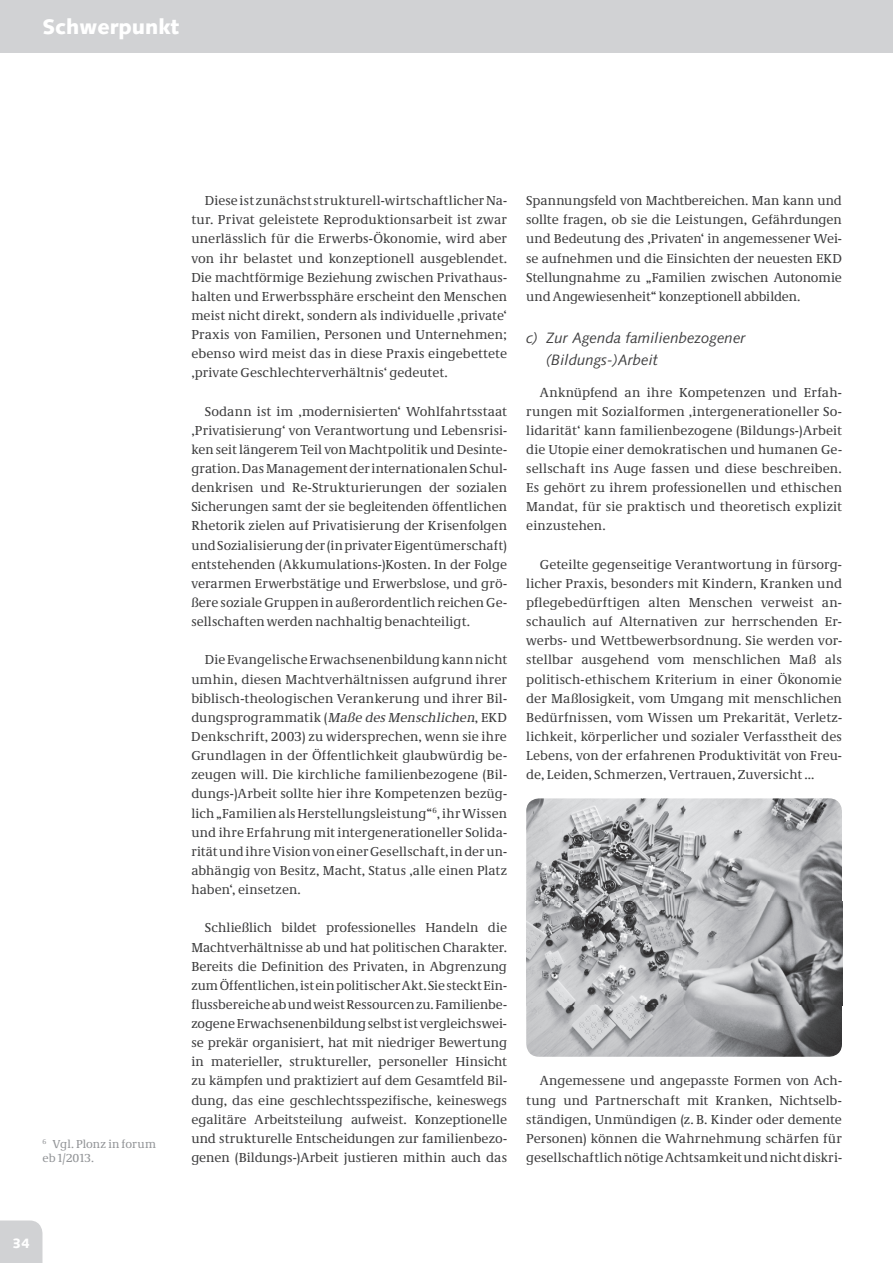
<style>
.page{position:relative;width:893px;height:1263px;background:#fff}
.page>*{position:absolute;margin:0;border:0;box-sizing:border-box;transform-origin:0 0}
.t1{font:900 21px "Syntax LT Std";color:#fff}
.t2{font:italic 15px/21.3px "Syntax LT Std";color:#3e3e3f}
.t3{font:13.5px/19.2px "Neue Demos";letter-spacing:.005em;color:#3e3e3f;text-align:justify}
.t4{font:900 13.5px "Syntax LT Std";color:#fff}
.t5{font:12px/14.2px "Neue Demos";color:#939598}
.s1{font-style:italic}
</style>
<div class="page">
<div style="left:0;top:0;width:893px;height:52px;background:#d1d2d4"></div>
<div style="left:0;top:1220px;width:42px;height:43px;background:#d1d2d4"></div>
<img style="left:526px;top:798px;width:316px;height:259px">
<h1 class="t1" style="left:42px;top:14px;width:138px">Schwerpunkt</h1>
<p class="t5" style="left:43px;top:1138px;width:115px"><sup>6</sup> Vgl. Plonz in forum eb 1/2013.</p>
<p class="t4" style="left:12px;top:1235px;width:19px">34</p>
<p class="t3" style="left:191px;top:192px;width:317px;text-indent:14px">Diese ist zunächst strukturell-wirtschaftlicher Na&shy;tur. Privat geleistete Reproduktionsarbeit ist zwar unerlässlich für die Erwerbs-Ökonomie, wird aber von ihr belastet und konzeptionell ausgeblendet.<br>Die machtförmige Beziehung zwischen Privathaus&shy;halten und Erwerbssphäre erscheint den Menschen meist nicht direkt, sondern als individuelle ‚private‘ Praxis von Familien, Personen und Unternehmen; ebenso wird meist das in diese Praxis eingebettete ‚private Geschlechterverhältnis‘ gedeutet.</p>
<p class="t3" style="left:191px;top:403px;width:317px;text-indent:14px">Sodann ist im ‚modernisierten‘ Wohlfahrtsstaat ‚Privatisierung‘ von Verantwortung und Lebensrisi&shy;ken seit längerem Teil von Machtpolitik und Desinte&shy;gration. Das Management der internationalen Schul&shy;denkrisen und Re-Strukturierungen der sozialen Sicherungen samt der sie begleitenden öffentlichen Rhetorik zielen auf Privatisierung der Krisenfolgen und Sozialisierung der (in privater Eigentümerschaft) entstehenden (Akkumulations-)Kosten. In der Folge verarmen Erwerbstätige und Erwerbslose, und grö&shy;ßere soziale Gruppen in außerordentlich reichen Ge&shy;sellschaften werden nachhaltig benachteiligt.</p>
<p class="t3" style="left:191px;top:651px;width:317px;text-indent:14px">Die Evangelische Erwachsenenbildung kann nicht umhin, diesen Machtverhältnissen aufgrund ihrer biblisch-theologischen Verankerung und ihrer Bil&shy;dungsprogrammatik (<span class="s1">Maße des Menschlichen</span>, EKD Denkschrift, 2003) zu widersprechen, wenn sie ihre Grundlagen in der Öffentlichkeit glaubwürdig be&shy;zeugen will. Die kirchliche familienbezogene (Bil&shy;dungs-)Arbeit sollte hier ihre Kompetenzen bezüg&shy;lich „Familien als Herstellungsleistung“<sup>6</sup>, ihr Wissen und ihre Erfahrung mit intergenerationeller Solida&shy;rität und ihre Vision von einer Gesellschaft, in der un&shy;abhängig von Besitz, Macht, Status ‚alle einen Platz haben‘, einsetzen.</p>
<p class="t3" style="left:191px;top:919px;width:317px;text-indent:14px">Schließlich bildet professionelles Handeln die Machtverhältnisse ab und hat politischen Charakter.<br>Bereits die Definition des Privaten, in Abgrenzung zum Öffentlichen, ist ein politischer Akt. Sie steckt Ein&shy;flussbereiche ab und weist Ressourcen zu. Familienbe&shy;zogene Erwachsenenbildung selbst ist vergleichswei&shy;se prekär organisiert, hat mit niedriger Bewertung in materieller, struktureller, personeller Hinsicht zu kämpfen und praktiziert auf dem Gesamtfeld Bil&shy;dung, das eine geschlechtsspezifische, keineswegs egalitäre Arbeitsteilung aufweist. Konzeptionelle und strukturelle Entscheidungen zur familienbezo&shy;genen (Bildungs-)Arbeit justieren mithin auch das</p>
<p class="t3" style="left:526px;top:192px;width:317px">Spannungsfeld von Machtbereichen. Man kann und sollte fragen, ob sie die Leistungen, Gefährdungen und Bedeutung des ‚Privaten‘ in angemessener Wei&shy;se aufnehmen und die Einsichten der neuesten EKD Stellungnahme zu „Familien zwischen Autonomie und Angewiesenheit“ konzeptionell abbilden.</p>
<p class="t2" style="left:546px;top:327px;width:201px;text-indent:-20px">c) Zur Agenda familienbezogener (Bildungs-)Arbeit</p>
<p class="t3" style="left:526px;top:384px;width:317px;text-indent:14px">Anknüpfend an ihre Kompetenzen und Erfah&shy;rungen mit Sozialformen ‚intergenerationeller So&shy;lidarität‘ kann familienbezogene (Bildungs-)Arbeit die Utopie einer demokratischen und humanen Ge&shy;sellschaft ins Auge fassen und diese beschreiben.<br>Es gehört zu ihrem professionellen und ethischen Mandat, für sie praktisch und theoretisch explizit einzustehen.</p>
<p class="t3" style="left:526px;top:556px;width:317px;text-indent:14px">Geteilte gegenseitige Verantwortung in fürsorg&shy;licher Praxis, besonders mit Kindern, Kranken und pflegebedürftigen alten Menschen verweist an&shy;schaulich auf Alternativen zur herrschenden Er&shy;werbs- und Wettbewerbsordnung. Sie werden vor&shy;stellbar ausgehend vom menschlichen Maß als politisch-ethischem Kriterium in einer Ökonomie der Maßlosigkeit, vom Umgang mit menschlichen Bedürfnissen, vom Wissen um Prekarität, Verletz&shy;lichkeit, körperlicher und sozialer Verfasstheit des Lebens, von der erfahrenen Produktivität von Freu&shy;de, Leiden, Schmerzen, Vertrauen, Zuversicht …</p>
<p class="t3" style="left:526px;top:1072px;width:317px;text-indent:14px">Angemessene und angepasste Formen von Ach&shy;tung und Partnerschaft mit Kranken, Nichtselb&shy;ständigen, Unmündigen (z. B. Kinder oder demente Personen) können die Wahrnehmung schärfen für gesellschaftlich nötige Achtsamkeit und nicht diskri-</p>
</div>
